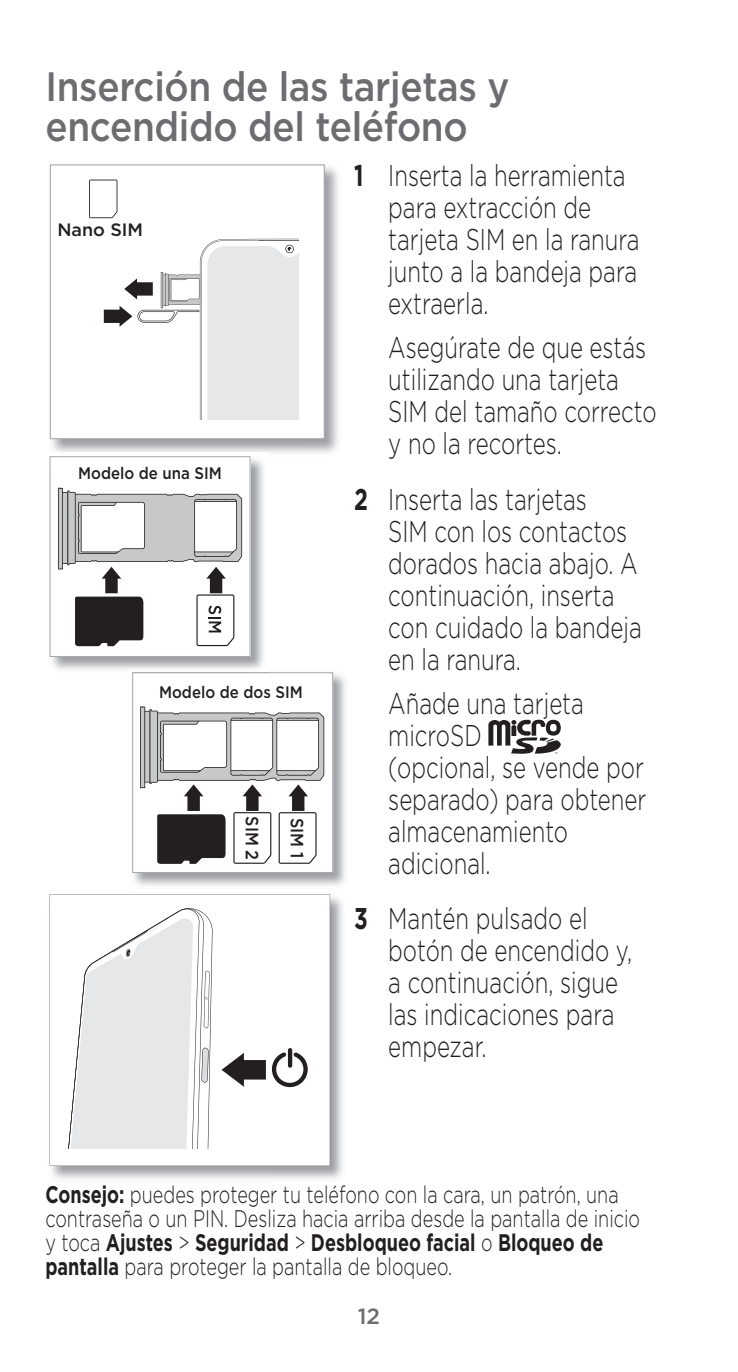
<style>
.page{position:relative;width:738px;height:1372px;background:#fff}
.page>*{position:absolute;margin:0;border:0;box-sizing:border-box;transform-origin:0 0}
.Heading_1{font:500 40.8px/40px "Gotham";letter-spacing:-.01em;color:#6c6d70;scale:.9 1}
.Number__cont{font:300 30px/32px "Gotham";color:#231f20;scale:.74 1}
.Body__Boilerplate{font:300 24px/24px "Gotham";color:#231f20;scale:.75 1}
.t1{font:500 22px "Gotham";color:#6c6d70}
.t2{font:500 18px "Gotham";color:#231f20;scale:.9 1}
.t3{font:500 18px "Gotham";color:#231f20}
.t4{font:500 16.8px "Gotham";color:#231f20;scale:.9 1}
.s1{font-weight:700}
</style>
<div class="page">
<img style="left:49px;top:164px;width:289px;height:289px">
<svg style="left:50px;top:164px;width:274px;height:275px"></svg>
<svg style="left:104px;top:239px;width:194px;height:180px"></svg>
<svg style="left:89px;top:180px;width:28px;height:38px"></svg>
<svg style="left:488px;top:720px;width:72px;height:34px"></svg>
<img style="left:133px;top:672px;width:212px;height:214px">
<img style="left:49px;top:452px;width:219px;height:218px">
<img style="left:128px;top:668px;width:140px;height:2px">
<svg style="left:49px;top:456px;width:201px;height:201px"></svg>
<svg style="left:132px;top:672px;width:201px;height:201px"></svg>
<img style="left:49px;top:894px;width:294px;height:285px">
<svg style="left:50px;top:894px;width:280px;height:272px"></svg>
<svg style="left:67px;top:908px;width:240px;height:240px"></svg>
<p class="Heading_1" style="left:45px;top:66px;width:516px">Inserción de las tarjetas y encendido del teléfono</p>
<p class="t3" style="left:57px;top:218px;width:87px">Nano SIM</p>
<p class="t4" style="left:78px;top:462px;width:161px">Modelo de una SIM</p>
<p class="t4" style="left:159px;top:681px;width:161px">Modelo de dos SIM</p>
<p class="t2" style="left:264px;top:816px;width:50px;rotate:90deg">SIM 2</p>
<p class="t2" style="left:309px;top:818px;width:46px;rotate:90deg">SIM 1</p>
<p class="Number__cont" style="left:388px;top:159px;width:341px;text-indent:-34px"><span class="s1">1</span> Inserta la herramienta para extracción de tarjeta SIM en la ranura junto a la bandeja para extraerla.</p>
<p class="Number__cont" style="left:388px;top:331px;width:364px">Asegúrate de que estás utilizando una tarjeta<br>SIM del tamaño correcto y no la recortes.</p>
<p class="Number__cont" style="left:388px;top:482px;width:344px;text-indent:-34px"><span class="s1">2</span> Inserta las tarjetas<br>SIM con los contactos dorados hacia abajo. A continuación, inserta con cuidado la bandeja en la ranura.</p>
<p class="Number__cont" style="left:388px;top:686px;width:350px">Añade una tarjeta microSD<br>(opcional, se vende por separado) para obtener almacenamiento adicional.</p>
<p class="Number__cont" style="left:388px;top:902px;width:331px;text-indent:-34px"><span class="s1">3</span> Mantén pulsado el botón de encendido y, a continuación, sigue las indicaciones para empezar.</p>
<p class="Body__Boilerplate" style="left:45px;top:1182px;width:793px"><span class="s1">Consejo:</span> puedes proteger tu teléfono con la cara, un patrón, una contraseña o un PIN. Desliza hacia arriba desde la pantalla de inicio y toca <span class="s1">Ajustes</span> &gt; <span class="s1">Seguridad</span> &gt; <span class="s1">Desbloqueo facial</span> o <span class="s1">Bloqueo de pantalla</span> para proteger la pantalla de bloqueo.</p>
<p class="t1" style="left:357px;top:1302px;width:24px">12</p>
</div>
